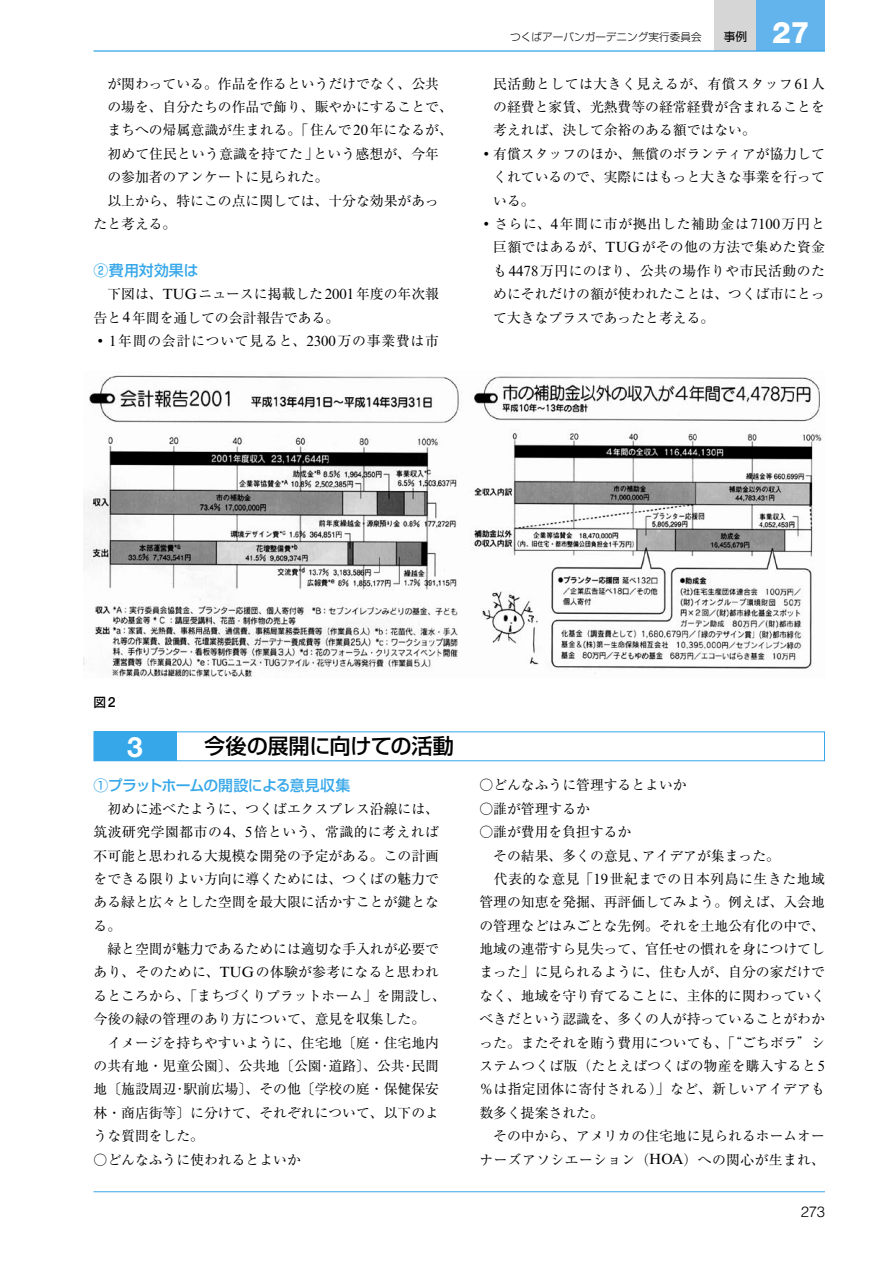
<style>
.page{position:relative;width:893px;height:1263px;background:#fff}
.page>*{position:absolute;margin:0;border:0;box-sizing:border-box;transform-origin:0 0}
.t1{font:800 29.7px "Helvetica Neue LT Std";color:#fff}
.t2{font:700 28.05px "Helvetica Neue LT Std";color:#fff}
.t3{font:500 21.3px "Shin Go Pro";letter-spacing:-.02em;color:#000}
.t4{font:500 14.85px "Shin Go Pro";letter-spacing:-.045em;color:#36a7e9}
.t5{font:500 14.85px "Shin Go Pro";letter-spacing:.01em;color:#36a7e9}
.t6{font:300 14.85px "Helvetica LT Std";color:#000}
.t7{font:13.8px/23.4px "Ryumin Pro";color:#000;text-align:justify}
.t8{font:13.8px "Ryumin Pro";letter-spacing:.055em;color:#000}
.t9{font:500 12.75px "Shin Go Pro";color:#000}
.t10{font:11.7px "Shin Go Pro";color:#000}
.t11{font:300 10.65px "Shin Go Pro";color:#000}
.s1{font-family:"Times New Roman MT Std";font-size:14.85px}
.s2{font-family:"Helvetica Neue LT Std";font-size:14.1px}
</style>
<div class="page">
<div style="left:714px;top:0;width:43px;height:51px;background:#d6d6d6"></div>
<div style="left:757px;top:0;width:68px;height:51px;background:#63b4ec"></div>
<hr style="left:94px;top:50px;width:731px;height:2px;background:#36a7e9">
<hr style="left:94px;top:1191px;width:731px;height:1px;background:#36a7e9">
<img style="left:84px;top:375px;width:738px;height:302px">
<div style="left:94px;top:731px;width:731px;height:30px;border:1px solid #36a7e9"></div>
<div style="left:94px;top:731px;width:82px;height:30px;background:#36a7e9"></div>
<p class="t7" style="left:107px;top:71px;width:347px;text-align:left">が関わっている。作品を作るというだけでなく、公共の場を、自分たちの作品で飾り、賑やかにすることで、まちへの帰属意識が生まれる。｢住んで<span class="s1">20</span>年になるが、初めて住民という意識を持てた｣という感想が、今年の参加者のアンケートに見られた。</p>
<p class="t7" style="left:94px;top:188px;width:347px">　以上から、特にこの点に関しては、十分な効果があったと考える。</p>
<p class="t5" style="left:94px;top:258px;width:107px">②費用対効果は</p>
<p class="t7" style="left:94px;top:281px;width:347px">　下図は、<span class="s1">TUG</span>ニュースに掲載した<span class="s1">2001</span>年度の年次報告と<span class="s1">4</span>年間を通しての会計報告である。</p>
<p class="t8" style="left:94px;top:330px;width:347px">•<span class="s1">1</span>年間の会計について見ると、<span class="s1">2300</span>万の事業費は市</p>
<p class="t11" style="left:510px;top:28px;width:193px">つくばアーバンガーデニング実行委員会</p>
<p class="t10" style="left:724px;top:27px;width:25px">事例</p>
<h1 class="t1" style="left:772px;top:14px;width:39px">27</h1>
<p class="t7" style="left:493px;top:71px;width:333px">民活動としては大きく見えるが、有償スタッフ<span class="s1">61</span>人の経費と家賃、光熱費等の経常経費が含まれることを考えれば、決して余裕のある額ではない。</p>
<p class="t7" style="left:493px;top:141px;width:333px;text-indent:-14px">•有償スタッフのほか、無償のボランティアが協力してくれているので、実際にはもっと大きな事業を行っている。</p>
<p class="t7" style="left:493px;top:211px;width:333px;text-indent:-14px">•さらに、<span class="s1">4</span>年間に市が拠出した補助金は<span class="s1">7100</span>万円と巨額ではあるが、<span class="s1">TUG</span>がその他の方法で集めた資金も<span class="s1">4478</span>万円にのぼり、公共の場作りや市民活動のためにそれだけの額が使われたことは、つくば市にとって大きなプラスであったと考える。</p>
<p class="t9" style="left:94px;top:691px;width:24px">図<span class="s2">2</span></p>
<p class="t2" style="left:127px;top:729px;width:17px">3</p>
<p class="t3" style="left:204px;top:729px;width:252px">今後の展開に向けての活動</p>
<p class="t4" style="left:94px;top:773px;width:258px">①プラットホームの開設による意見収集</p>
<p class="t7" style="left:94px;top:796px;width:347px">　初めに述べたように、つくばエクスプレス沿線には、筑波研究学園都市の<span class="s1">4</span>、<span class="s1">5</span>倍という、常識的に考えれば不可能と思われる大規模な開発の予定がある。この計画をできる限りよい方向に導くためには、つくばの魅力である緑と広々とした空間を最大限に活かすことが鍵となる。</p>
<p class="t7" style="left:94px;top:936px;width:354px;text-align:left">　緑と空間が魅力であるためには適切な手入れが必要であり、そのために、<span class="s1">TUG</span>の体験が参考になると思われるところから、「まちづくりプラットホーム」を開設し、今後の緑の管理のあり方について、意見を収集した。</p>
<p class="t7" style="left:94px;top:1030px;width:347px;text-indent:14px">イメージを持ちやすいように、住宅地〔庭・住宅地内の共有地・児童公園〕、公共地〔公園･道路〕、公共･民間地〔施設周辺･駅前広場〕、その他〔学校の庭・保健保安林・商店街等〕に分けて、それぞれについて、以下のような質問をした。</p>
<p class="t7" style="left:94px;top:1147px;width:209px">○どんなふうに使われるとよいか</p>
<p class="t7" style="left:479px;top:772px;width:209px">○どんなふうに管理するとよいか</p>
<p class="t7" style="left:479px;top:796px;width:112px">○誰が管理するか</p>
<p class="t7" style="left:479px;top:819px;width:154px">○誰が費用を負担するか</p>
<p class="t7" style="left:493px;top:843px;width:288px">その結果、多くの意見､アイデアが集まった。</p>
<p class="t7" style="left:479px;top:866px;width:347px">　代表的な意見「<span class="s1">19</span>世紀までの日本列島に生きた地域管理の知恵を発掘、再評価してみよう。例えば、入会地の管理などはみごとな先例。それを土地公有化の中で、地域の連帯すら見失って、官任せの慣れを身につけてしまった」に見られるように、住む人が、自分の家だけでなく、地域を守り育てることに、主体的に関わっていくべきだという認識を、多くの人が持っていることがわかった。またそれを賄う費用についても、「“ごちボラ”システムつくば版（たとえばつくばの物産を購入すると<span class="s1">5</span>％は指定団体に寄付される）」など、新しいアイデアも数多く提案された。</p>
<p class="t7" style="left:479px;top:1123px;width:347px;text-align:right">その中から、アメリカの住宅地に見られるホームオーナーズアソシエーション（<span class="s1">HOA</span>）への関心が生まれ、</p>
<p class="t6" style="left:801px;top:1202px;width:26px">273</p>
</div>
